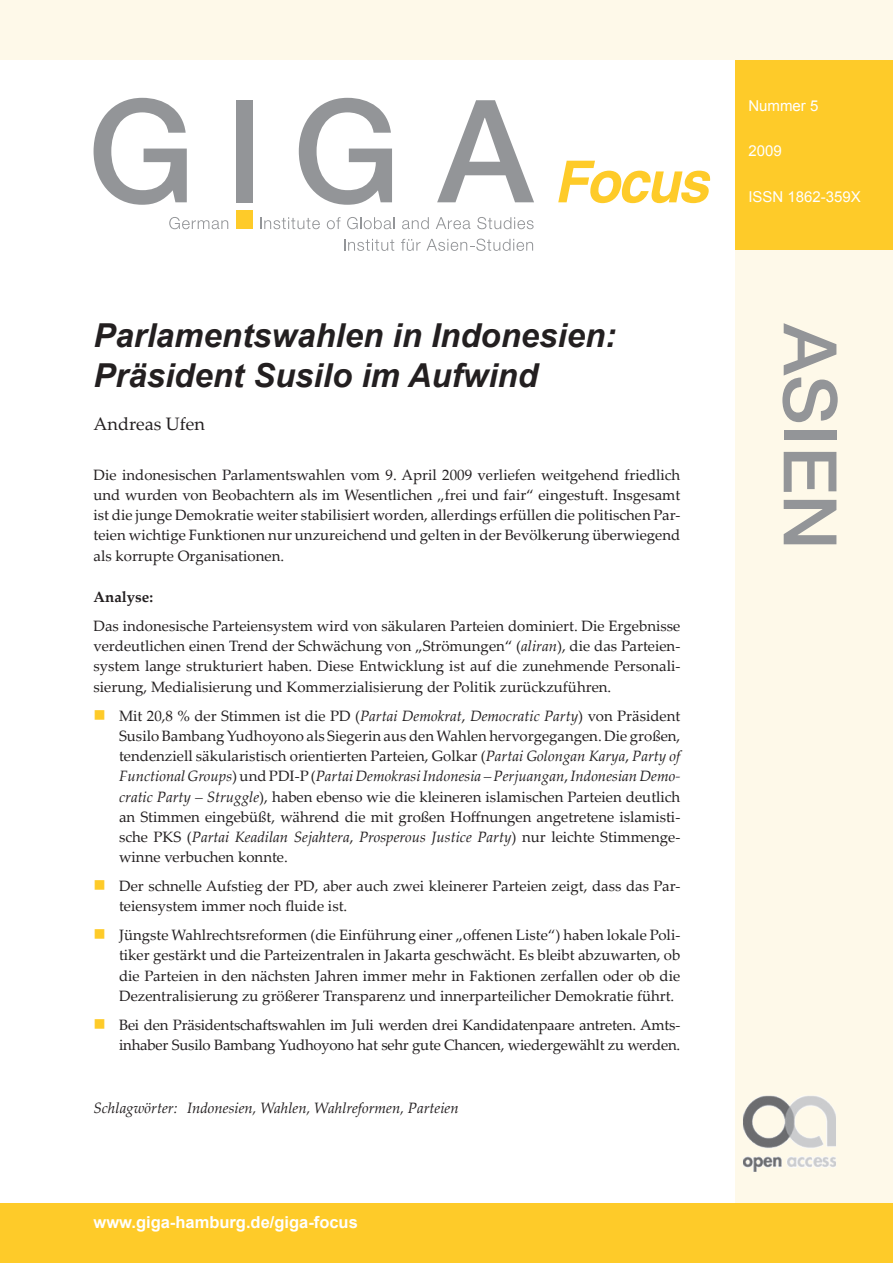
<style>
.page{position:relative;width:893px;height:1263px;background:#fff}
.page>*{position:absolute;margin:0;border:0;box-sizing:border-box;transform-origin:0 0}
.foc__1__seite_titel{font:italic 700 33px/39.6px "Arial";color:#231f20}
.foc__1__seite_autor{font:18px "Palatino Linotype";color:#231f20}
.foc__text_fusszeile{font:700 16.5px "Arial";color:#fff}
.t1{font:16.5px "Wingdings";color:#fecb29}
.foc__1__seite_aufzae{font:15px/20.2px "Palatino Linotype";color:#231f20;text-align:justify}
.foc__1__seite_fliess{font:15px/20.2px "Palatino Linotype";color:#231f20;text-align:justify}
.foc__1__seite_schlag{font:italic 15px "Palatino Linotype";color:#231f20}
.foc__1__seite_ausgab{font:15px "Arial";color:#fff}
.foc__1__seite_analys{font:700 15px "Palatino Linotype";color:#231f20}
.s1{font-style:italic}
</style>
<div class="page">
<div style="left:736px;top:60px;width:157px;height:207px;background:#fecb29"></div>
<div style="left:736px;top:251px;width:157px;height:1012px;background:#fef9e9"></div>
<div style="left:0;top:1203px;width:893px;height:60px;background:#fecb29"></div>
<div style="left:0;top:0;width:893px;height:60px;background:#fef9e9"></div>
<svg style="left:782px;top:323px;width:56px;height:99px"></svg>
<div style="left:784px;top:430px;width:52px;height:10px;background:#939598"></div>
<svg style="left:784px;top:452px;width:52px;height:40px"></svg>
<svg style="left:784px;top:500px;width:52px;height:44px"></svg>
<svg style="left:169px;top:217px;width:59px;height:12px"></svg>
<svg style="left:260px;top:217px;width:60px;height:12px"></svg>
<svg style="left:327px;top:217px;width:14px;height:12px"></svg>
<svg style="left:347px;top:217px;width:47px;height:12px"></svg>
<svg style="left:402px;top:217px;width:27px;height:12px"></svg>
<svg style="left:436px;top:217px;width:34px;height:12px"></svg>
<svg style="left:477px;top:217px;width:57px;height:12px"></svg>
<svg style="left:344px;top:239px;width:50px;height:12px"></svg>
<svg style="left:401px;top:239px;width:132px;height:12px"></svg>
<div style="left:236px;top:100px;width:17px;height:102px;background:#939598"></div>
<svg style="left:94px;top:98px;width:93px;height:107px"></svg>
<svg style="left:299px;top:98px;width:93px;height:107px"></svg>
<svg style="left:437px;top:100px;width:97px;height:102px"></svg>
<div style="left:236px;top:211px;width:17px;height:18px;background:#fecb29"></div>
<svg style="left:558px;top:161px;width:153px;height:42px"></svg>
<img style="left:743px;top:1095px;width:93px;height:77px">
<p class="foc__1__seite_titel" style="left:94px;top:317px;width:524px">Parlamentswahlen in Indonesien:<br>Präsident Susilo im Aufwind</p>
<p class="foc__1__seite_autor" style="left:94px;top:411px;width:113px">Andreas Ufen</p>
<p class="foc__1__seite_fliess" style="left:94px;top:464px;width:588px">Die indonesischen Parlamentswahlen vom 9. April 2009 verliefen weitgehend friedlich und wurden von Beobachtern als im Wesentlichen „frei und fair“ eingestuft. Insgesamt ist die junge Demokratie weiter stabilisiert worden, allerdings erfüllen die politischen Par&shy;teien wichtige Funktionen nur unzureichend und gelten in der Bevölkerung überwiegend als korrupte Organisationen.</p>
<p class="foc__1__seite_analys" style="left:94px;top:586px;width:61px">Analyse:</p>
<p class="foc__1__seite_fliess" style="left:94px;top:615px;width:588px">Das indonesische Parteiensystem wird von säkularen Parteien dominiert. Die Ergebnisse verdeutlichen einen Trend der Schwächung von „Strömungen“ (<span class="s1">aliran</span>), die das Parteien&shy;system lange strukturiert haben. Diese Entwicklung ist auf die zunehmende Personali&shy;sierung, Medialisierung und Kommerzialisierung der Politik zurückzuführen.</p>
<p class="foc__1__seite_aufzae" style="left:119px;top:705px;width:563px">Mit 20,8 % der Stimmen ist die PD (<span class="s1">Partai Demokrat</span>, <span class="s1">Democratic Party</span>) von Präsident Susilo Bambang Yudhoyono als Siegerin aus den Wahlen hervorgegangen. Die großen, tendenziell säkularistisch orientierten Parteien, Golkar (<span class="s1">Partai Golongan Karya</span>, <span class="s1">Party of Functional Groups</span>) und PDI-P (<span class="s1">Partai Demokrasi Indonesia – Perjuangan</span>, <span class="s1">Indonesian Demo&shy;cratic Party – Struggle</span>), haben ebenso wie die kleineren islamischen Parteien deutlich an Stimmen eingebüßt, während die mit großen Hoffnungen angetretene islamisti&shy;sche PKS (<span class="s1">Partai Keadilan Sejahtera</span>, <span class="s1">Prosperous Justice Party</span>) nur leichte Stimmenge&shy;winne verbuchen konnte.</p>
<p class="foc__1__seite_aufzae" style="left:119px;top:875px;width:563px">Der schnelle Aufstieg der PD, aber auch zwei kleinerer Parteien zeigt, dass das Par&shy;teiensystem immer noch fluide ist.</p>
<p class="foc__1__seite_aufzae" style="left:119px;top:924px;width:563px">Jüngste Wahlrechtsreformen (die Einführung einer „offenen Liste“) haben lokale Poli&shy;tiker gestärkt und die Parteizentralen in Jakarta geschwächt. Es bleibt abzuwarten, ob die Parteien in den nächsten Jahren immer mehr in Faktionen zerfallen oder ob die Dezentralisierung zu größerer Transparenz und innerparteilicher Demokratie führt.</p>
<p class="foc__1__seite_aufzae" style="left:119px;top:1014px;width:563px">Bei den Präsidentschaftswahlen im Juli werden drei Kandidatenpaare antreten. Amts&shy;inhaber Susilo Bambang Yudhoyono hat sehr gute Chancen, wiedergewählt zu werden.</p>
<p class="t1" style="left:94px;top:706px;width:14px">■</p>
<p class="t1" style="left:94px;top:876px;width:14px">■</p>
<p class="t1" style="left:94px;top:925px;width:14px">■</p>
<p class="t1" style="left:94px;top:1015px;width:14px">■</p>
<p class="foc__1__seite_schlag" style="left:94px;top:1097px;width:367px">Schlagwörter: Indonesien, Wahlen, Wahlreformen, Parteien</p>
<p class="foc__text_fusszeile" style="left:94px;top:1211px;width:266px">www.giga-hamburg.de/giga-focus</p>
<p class="foc__1__seite_ausgab" style="left:748px;top:96px;width:72px">Nummer 5</p>
<p class="foc__1__seite_ausgab" style="left:748px;top:141px;width:35px">2009</p>
<p class="foc__1__seite_ausgab" style="left:748px;top:187px;width:114px">ISSN 1862-359X</p>
</div>
